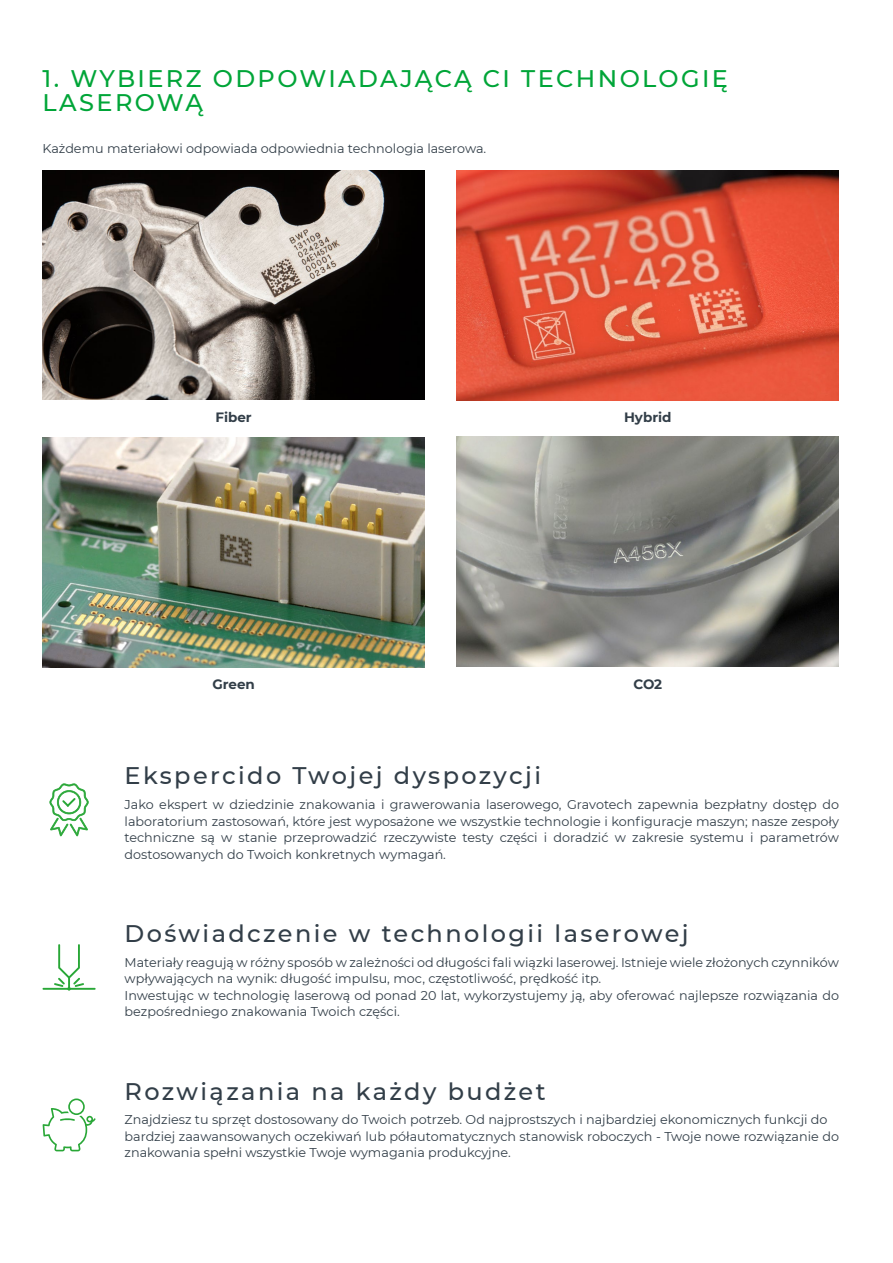
<style>
.page{position:relative;width:893px;height:1263px;background:#fff}
.page>*{position:absolute;margin:0;border:0;box-sizing:border-box;transform-origin:0 0}
.t1{font:500 24px "Montserrat";letter-spacing:.1em;color:#323e48}
.t2{font:500 24px/24px "Montserrat";letter-spacing:.1em;color:#00a538}
.t3{font:700 13.5px "Montserrat";color:#323e48}
.t4{font:12.75px/16.5px "Montserrat";color:#323e48}
</style>
<div class="page">
<img style="left:43px;top:170px;width:382px;height:230px">
<img style="left:457px;top:437px;width:382px;height:229px">
<img style="left:457px;top:171px;width:382px;height:229px">
<img style="left:43px;top:438px;width:382px;height:229px">
<svg style="left:49px;top:783px;width:40px;height:53px"></svg>
<hr style="left:43px;top:988px;width:53px;height:2px;background:#29a737">
<svg style="left:54px;top:944px;width:30px;height:46px"></svg>
<svg style="left:43px;top:1098px;width:53px;height:53px"></svg>
<h1 class="t2" style="left:43px;top:66px;width:687px">1. WYBIERZ ODPOWIADAJĄCĄ CI TECHNOLOGIĘ<br>LASEROWĄ</h1>
<p class="t4" style="left:43px;top:139px;width:445px">Każdemu materiałowi odpowiada odpowiednia technologia laserowa.</p>
<p class="t3" style="left:216px;top:407px;width:38px">Fiber</p>
<p class="t3" style="left:624px;top:407px;width:49px">Hybrid</p>
<p class="t3" style="left:212px;top:674px;width:44px">Green</p>
<h1 class="t1" style="left:125px;top:759px;width:418px">Ekspercido Twojej dyspozycji</h1>
<p class="t3" style="left:633px;top:674px;width:30px">CO2</p>
<p class="t4" style="left:125px;top:796px;width:716px;text-align:justify">Jako ekspert w dziedzinie znakowania i grawerowania laserowego, Gravotech zapewnia bezpłatny dostęp do laboratorium zastosowań, które jest wyposażone we wszystkie technologie i konfiguracje maszyn; nasze zespoły techniczne są w stanie przeprowadzić rzeczywiste testy części i doradzić w zakresie systemu i parametrów dostosowanych do Twoich konkretnych wymagań.</p>
<h1 class="t1" style="left:125px;top:917px;width:566px">Doświadczenie w technologii laserowej</h1>
<p class="t4" style="left:125px;top:953px;width:716px">Materiały reagują w różny sposób w zależności od długości fali wiązki laserowej. Istnieje wiele złożonych czynników wpływających na wynik: długość impulsu, moc, częstotliwość, prędkość itp.<br>Inwestując w technologię laserową od ponad 20 lat, wykorzystujemy ją, aby oferować najlepsze rozwiązania do bezpośredniego znakowania Twoich części.</p>
<h1 class="t1" style="left:125px;top:1074px;width:423px">Rozwiązania na każdy budżet</h1>
<p class="t4" style="left:125px;top:1111px;width:716px">Znajdziesz tu sprzęt dostosowany do Twoich potrzeb. Od najprostszych i najbardziej ekonomicznych funkcji do bardziej zaawansowanych oczekiwań lub półautomatycznych stanowisk roboczych - Twoje nowe rozwiązanie do znakowania spełni wszystkie Twoje wymagania produkcyjne.</p>
</div>
